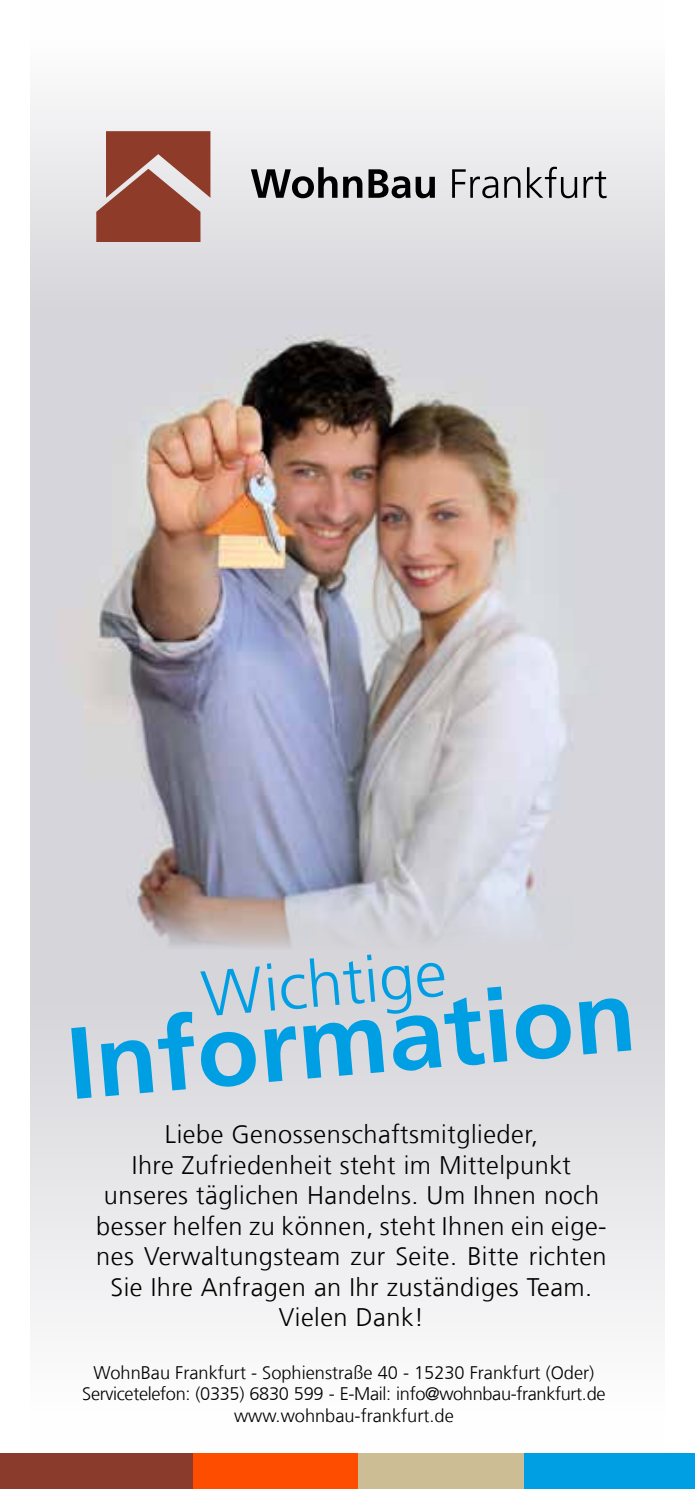
<style>
.page{position:relative;width:695px;height:1489px;background:#fff}
.page>*{position:absolute;margin:0;border:0;box-sizing:border-box;transform-origin:0 0}
.t1{font:700 101.5px "Frutiger LT Com";color:#009fe3}
.t2{font:300 64.5px "Frutiger LT Com";color:#009fe3}
.t3{font:300 25.25px/30.5px "Frutiger LT Com";letter-spacing:.02em;color:#000;text-align:center}
.t4{font:300 18.25px/21.8px "Frutiger LT Com";color:#000;text-align:center}
</style>
<div class="page">
<div style="left:0;top:0;width:694px;height:341px;background:linear-gradient(to bottom,#fff,#d1d1d6)"></div>
<img style="left:30px;top:321px;width:635px;height:558px">
<svg style="left:30px;top:879px;width:635px;height:74px;background:#c9c6cb"></svg>
<div style="left:0;top:953px;width:694px;height:528px;background:linear-gradient(to bottom,#d1d1d7,#fff)"></div>
<svg style="left:251px;top:167px;width:86px;height:31px;background:#848485"></svg>
<svg style="left:343px;top:176px;width:19px;height:22px"></svg>
<svg style="left:368px;top:169px;width:67px;height:29px;background:#7a7a7b"></svg>
<svg style="left:452px;top:169px;width:46px;height:29px"></svg>
<svg style="left:504px;top:176px;width:16px;height:22px"></svg>
<svg style="left:527px;top:167px;width:50px;height:31px;background:#afafb1"></svg>
<svg style="left:583px;top:171px;width:23px;height:27px"></svg>
<svg style="left:96px;top:131px;width:114px;height:111px;background:#a26053"></svg>
<div style="left:0;top:0;width:30px;height:1481px;background:#fff"></div>
<div style="left:665px;top:0;width:29px;height:1481px;background:#fff"></div>
<div style="left:60px;top:1453px;width:634px;height:35px;background:#009fe3"></div>
<div style="left:60px;top:1453px;width:463px;height:35px;background:#cdbd94"></div>
<div style="left:60px;top:1453px;width:298px;height:35px;background:#ff4d00"></div>
<div style="left:0;top:1453px;width:192px;height:35px;background:#8b3b2b"></div>
<h2 class="t2" style="left:198px;top:954px;width:247px;rotate:-5deg">Wichtige</h2>
<h1 class="t1" style="left:62px;top:1002px;width:571px;rotate:-5deg">Information</h1>
<p class="t3" style="left:96px;top:1118px;width:512px">Liebe Genossenschaftsmitglieder,<br>Ihre Zufriedenheit steht im Mittelpunkt unseres täglichen Handelns. Um Ihnen noch besser helfen zu können, steht Ihnen ein eige&shy;nes Verwaltungsteam zur Seite. Bitte richten Sie Ihre Anfragen an Ihr zuständiges Team.<br>Vielen Dank!</p>
<p class="t4" style="left:82px;top:1360px;width:524px">WohnBau Frankfurt - Sophienstraße 40 - 15230 Frankfurt (Oder)<br>Servicetelefon: (0335) 6830 599 - E-Mail: info@wohnbau-frankfurt.de www.wohnbau-frankfurt.de</p>
</div>
